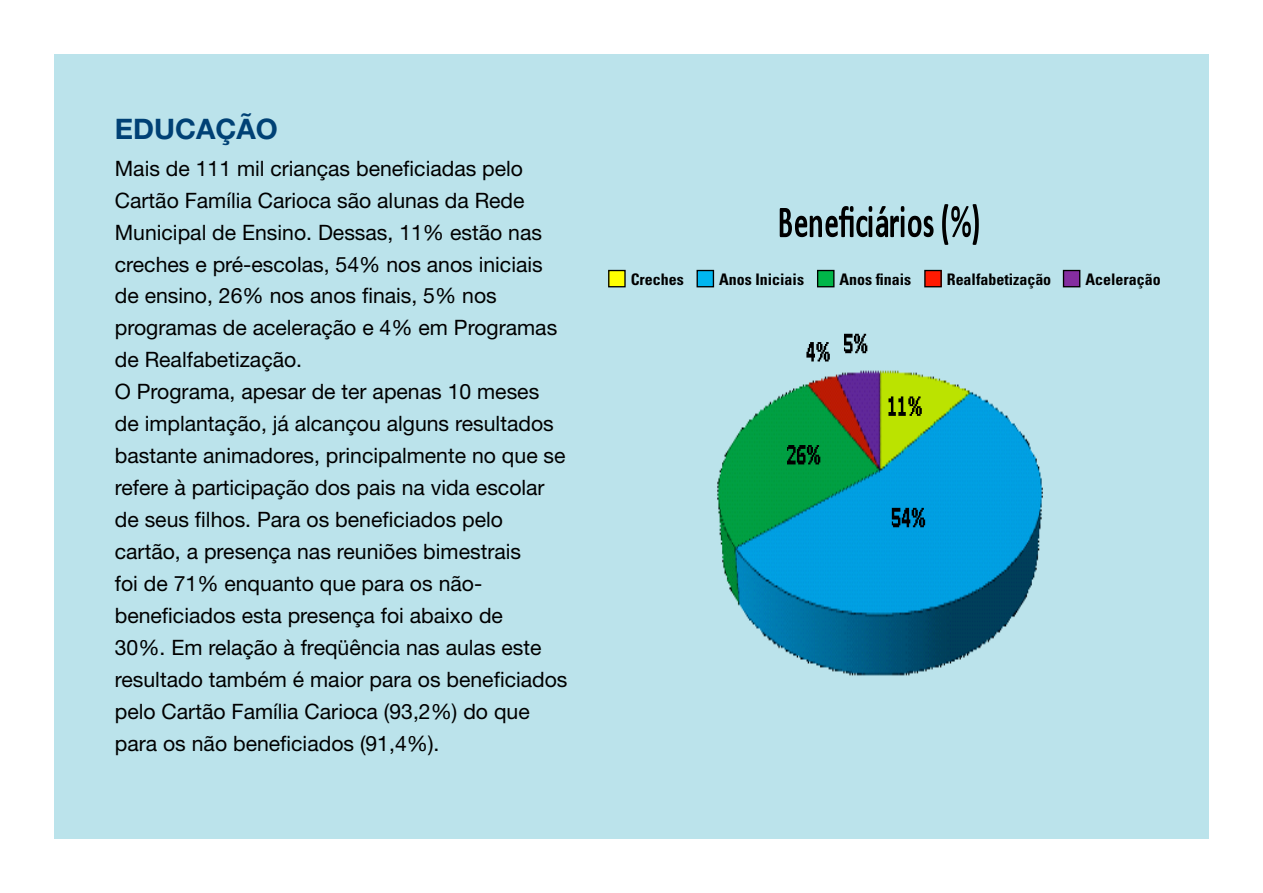
<style>
.page{position:relative;width:1263px;height:893px;background:#fff}
.page>*{position:absolute;margin:0;border:0;box-sizing:border-box;transform-origin:0 0}
.t1{font:700 28.35px "Helvetica Neue LT Std";color:#004175}
.t2{font:21.15px/32px "Helvetica Neue LT Std";color:#000}
.t3{font:700 condensed 15.9px "Univers LT Std";color:#000}
</style>
<div class="page">
<div style="left:54px;top:54px;width:1155px;height:785px;background:#bbe3eb"></div>
<img style="left:717px;top:370px;width:326px;height:306px">
<svg style="left:888px;top:396px;width:34px;height:20px"></svg>
<svg style="left:892px;top:508px;width:33px;height:19px"></svg>
<svg style="left:787px;top:445px;width:33px;height:19px"></svg>
<svg style="left:806px;top:342px;width:24px;height:19px"></svg>
<svg style="left:844px;top:334px;width:23px;height:19px"></svg>
<svg style="left:780px;top:204px;width:199px;height:41px"></svg>
<div style="left:609px;top:270px;width:16px;height:17px;background:#ff0"></div>
<div style="left:608px;top:270px;width:18px;height:17px;border:1px solid #000"></div>
<div style="left:697px;top:270px;width:16px;height:17px;background:#00b6f0"></div>
<div style="left:696px;top:270px;width:18px;height:17px;border:1px solid #000"></div>
<div style="left:818px;top:270px;width:16px;height:17px;background:#00b649"></div>
<div style="left:817px;top:270px;width:17px;height:17px;border:1px solid #000"></div>
<div style="left:925px;top:270px;width:16px;height:17px;background:#ff1a02"></div>
<div style="left:924px;top:270px;width:18px;height:17px;border:1px solid #000"></div>
<div style="left:1063px;top:270px;width:17px;height:17px;background:#842da0"></div>
<div style="left:1063px;top:270px;width:17px;height:17px;border:1px solid #000"></div>
<h1 class="t1" style="left:115px;top:112px;width:164px">EDUCAÇÃO</h1>
<p class="t2" style="left:115px;top:152px;width:454px">Mais de 111 mil crianças beneficiadas pelo Cartão Família Carioca são alunas da Rede Municipal de Ensino. Dessas, 11% estão nas creches e pré-escolas, 54% nos anos iniciais de ensino, 26% nos anos finais, 5% nos programas de aceleração e 4% em Programas de Realfabetização.<br>O Programa, apesar de ter apenas 10 meses de implantação, já alcançou alguns resultados bastante animadores, principalmente no que se refere à participação dos pais na vida escolar de seus filhos. Para os beneficiados pelo cartão, a presença nas reuniões bimestrais<br>foi de 71% enquanto que para os não&shy;beneficiados esta presença foi abaixo de<br>30%. Em relação à freqüência nas aulas este resultado também é maior para os beneficiados pelo Cartão Família Carioca (93,2%) do que para os não beneficiados (91,4%).</p>
<p class="t3" style="left:631px;top:270px;width:55px">Creches</p>
<p class="t3" style="left:719px;top:270px;width:86px">Anos Iniciais</p>
<p class="t3" style="left:839px;top:270px;width:73px">Anos finais</p>
<p class="t3" style="left:947px;top:270px;width:106px">Realfabetização</p>
<p class="t3" style="left:1085px;top:270px;width:77px">Aceleração</p>
</div>
